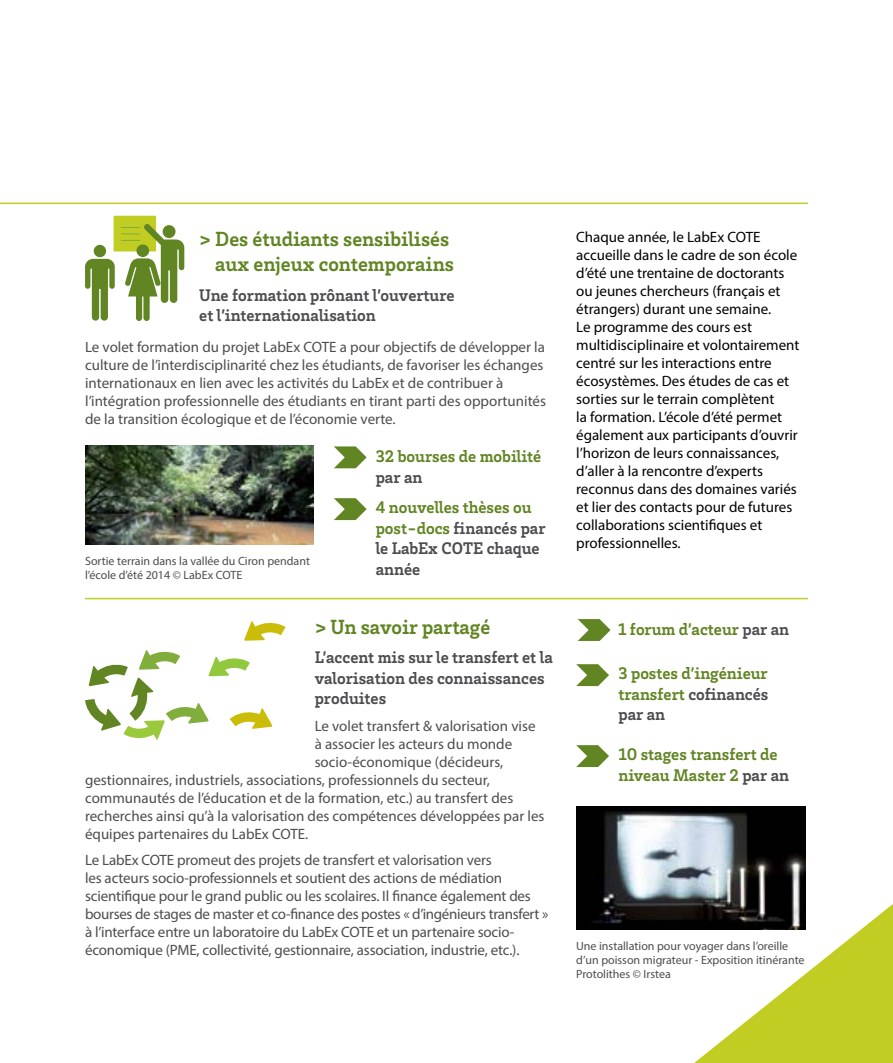
<style>
.page{position:relative;width:893px;height:1063px;background:#fff}
.page>*{position:absolute;margin:0;border:0;box-sizing:border-box;transform-origin:0 0}
.t1{font:700 21px/25.2px "Brix Slab";color:#618523;text-align:right}
.t2{font:700 17.25px/20.7px "Brix Slab";color:#4d4d4f}
.t3{font:700 17.25px/20.7px "Brix Slab";color:#618523;text-align:justify}
.t4{font:15px/18px "Myriad Pro";color:#4d4d4f}
.t5{font:15px/18px "Myriad Pro";color:#000}
.t6{font:12px/14.4px "Myriad Pro";color:#4d4d4f}
.s1{color:#618523}
.s2{color:#4d4d4f}
</style>
<div class="page">
<svg style="left:334px;top:446px;width:33px;height:22px"></svg>
<svg style="left:578px;top:619px;width:33px;height:22px"></svg>
<svg style="left:334px;top:498px;width:33px;height:22px"></svg>
<svg style="left:576px;top:664px;width:33px;height:22px"></svg>
<svg style="left:576px;top:745px;width:33px;height:22px"></svg>
<svg style="left:694px;top:904px;width:199px;height:159px"></svg>
<hr style="left:0;top:203px;width:808px;height:1px;background:#c2cd23">
<img style="left:85px;top:445px;width:229px;height:99px">
<hr style="left:85px;top:598px;width:723px;height:1px;background:#c2cd23">
<img style="left:576px;top:806px;width:229px;height:123px">
<div style="left:114px;top:216px;width:42px;height:36px;background:#c2cd23"></div>
<div style="left:94px;top:245px;width:12px;height:12px;background:#618523;border-radius:50%"></div>
<svg style="left:85px;top:259px;width:30px;height:62px"></svg>
<svg style="left:121px;top:224px;width:63px;height:97px"></svg>
<svg style="left:85px;top:650px;width:188px;height:90px"></svg>
<svg style="left:244px;top:621px;width:42px;height:20px"></svg>
<h1 class="t1" style="left:199px;top:226px;width:256px">&gt; Des étudiants sensibilisés aux enjeux contemporains</h1>
<p class="t2" style="left:199px;top:284px;width:257px">Une formation prônant l’ouverture et l’internationalisation</p>
<p class="t4" style="left:85px;top:338px;width:462px">Le volet formation du projet LabEx COTE a pour objectifs de développer la culture de l’interdisciplinarité chez les étudiants, de favoriser les échanges internationaux en lien avec les activités du LabEx et de contribuer à l’intégration professionnelle des étudiants en tirant parti des opportunités de la transition écologique et de l’économie verte.</p>
<p class="t6" style="left:85px;top:553px;width:226px">Sortie terrain dans la vallée du Ciron pendant l’école d’été 2014 © LabEx COTE</p>
<p class="t3" style="left:376px;top:445px;width:167px">32 bourses de mobilité</p>
<p class="t2" style="left:376px;top:466px;width:48px">par an</p>
<p class="t2" style="left:376px;top:496px;width:171px"><span class="s1">4 nouvelles thèses ou post-docs</span> financés par le LabEx COTE chaque année</p>
<h1 class="t1" style="left:315px;top:613px;width:177px">&gt; Un savoir partagé</h1>
<p class="t2" style="left:315px;top:646px;width:240px">L’accent mis sur le transfert et la valorisation des connaissances produites</p>
<p class="t4" style="left:315px;top:717px;width:222px">Le volet transfert &amp; valorisation vise</p>
<p class="t4" style="left:315px;top:735px;width:199px">à associer les acteurs du monde</p>
<p class="t4" style="left:315px;top:753px;width:190px">socio-économique (décideurs,</p>
<p class="t4" style="left:85px;top:771px;width:406px">gestionnaires, industriels, associations, professionnels du secteur,</p>
<p class="t4" style="left:85px;top:789px;width:430px">communautés de l’éducation et de la formation, etc.) au transfert des</p>
<p class="t4" style="left:85px;top:807px;width:461px">recherches ainsi qu’à la valorisation des compétences développées par les</p>
<p class="t4" style="left:85px;top:825px;width:225px">équipes partenaires du LabEx COTE.</p>
<p class="t4" style="left:85px;top:851px;width:465px">Le LabEx COTE promeut des projets de transfert et valorisation vers<br>les acteurs socio-professionnels et soutient des actions de médiation scientifique pour le grand public ou les scolaires. Il finance également des bourses de stages de master et co-finance des postes « d’ingénieurs transfert » à l’interface entre un laboratoire du LabEx COTE et un partenaire socio&shy;économique (PME, collectivité, gestionnaire, association, industrie, etc.).</p>
<p class="t5" style="left:576px;top:228px;width:225px">Chaque année, le LabEx COTE accueille dans le cadre de son école d’été une trentaine de doctorants ou jeunes chercheurs (français et étrangers) durant une semaine.<br>Le programme des cours est multidisciplinaire et volontairement centré sur les interactions entre écosystèmes. Des études de cas et sorties sur le terrain complètent<br>la formation. L’école d’été permet également aux participants d’ouvrir l’horizon de leurs connaissances, d’aller à la rencontre d’experts reconnus dans des domaines variés et lier des contacts pour de futures collaborations scientifiques et professionnelles.</p>
<p class="t3" style="left:618px;top:618px;width:173px">1 forum d’acteur <span class="s2">par an</span></p>
<p class="t3" style="left:618px;top:662px;width:152px">3 postes d’ingénieur transfert <span class="s2">cofinancés par an</span></p>
<p class="t3" style="left:618px;top:743px;width:172px">10 stages transfert de niveau Master 2 <span class="s2">par an</span></p>
<p class="t6" style="left:576px;top:938px;width:230px">Une installation pour voyager dans l’oreille d’un poisson migrateur - Exposition itinérante<br>Protolithes © Irstea</p>
</div>
